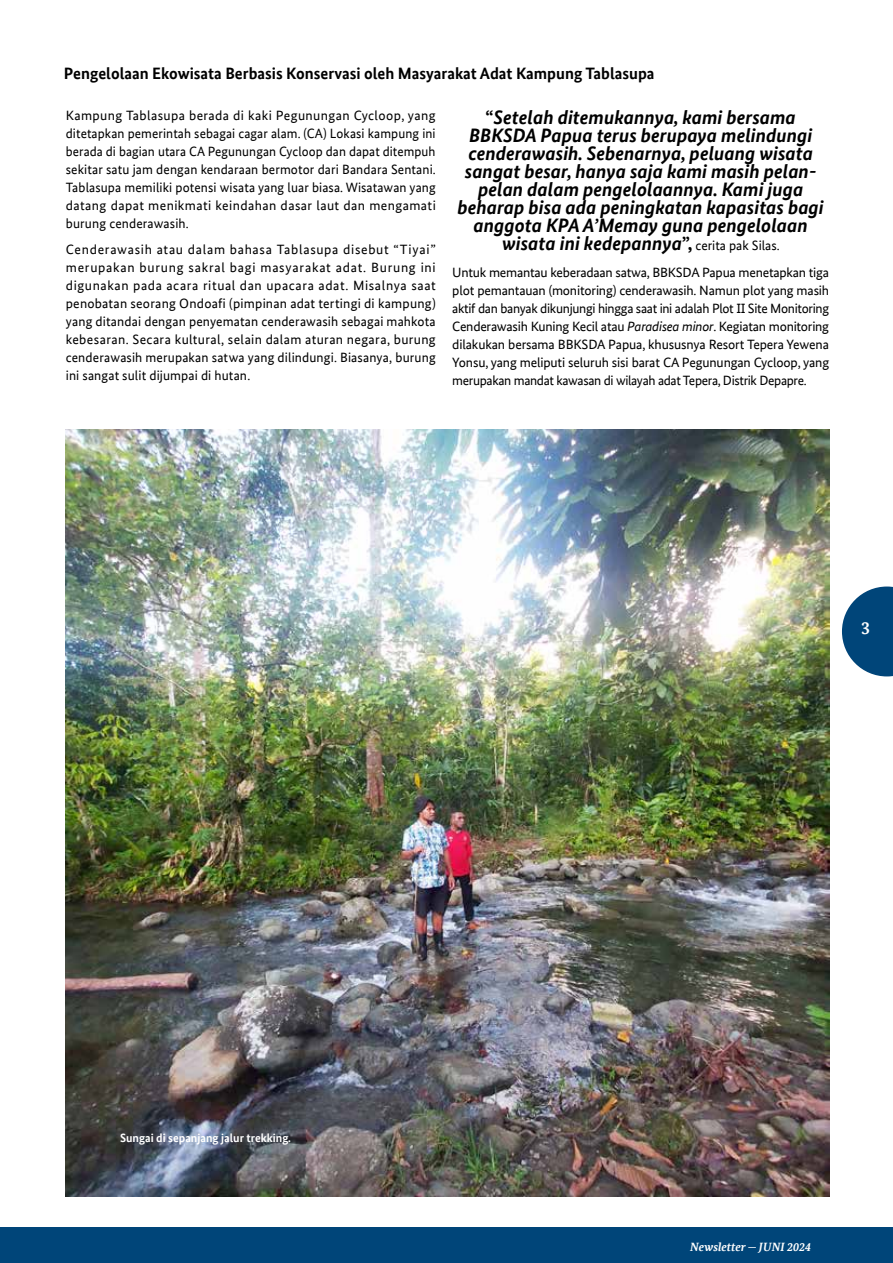
<style>
.page{position:relative;width:893px;height:1263px;background:#fff}
.page>*{position:absolute;margin:0;border:0;box-sizing:border-box;transform-origin:0 0}
.t1{font:italic 700 19.5px/18px "Bundes Sans Office";color:#000;text-align:center}
.t2{font:700 18px "Bundes Serif Office T";color:#fff}
.t3{font:700 16.5px "Bundes Sans Office";color:#000}
.t4{font:13.5px/18px "Bundes Sans Office";letter-spacing:.01em;color:#000;text-align:justify}
.t5{font:700 12px "Bundes Sans Office";color:#fff}
.t6{font:italic 700 12px "Bundes Serif Office T";color:#fff}
.s1{font-style:normal}
.s2{font-weight:400;font-style:normal;font-size:13.5px}
.s3{font-style:italic}
</style>
<div class="page">
<img style="left:66px;top:429px;width:763px;height:767px">
<div style="left:0;top:1227px;width:893px;height:36px;background:#004579"></div>
<svg style="left:842px;top:586px;width:51px;height:90px"></svg>
<p class="t3" style="left:64px;top:64px;width:592px">Pengelolaan Ekowisata Berbasis Konservasi oleh Masyarakat Adat Kampung Tablasupa</p>
<p class="t4" style="left:66px;top:106px;width:372px">Kampung Tablasupa berada di kaki Pegunungan Cycloop, yang ditetapkan pemerintah sebagai cagar alam. (CA) Lokasi kampung ini berada di bagian utara CA Pegunungan Cycloop dan dapat ditempuh sekitar satu jam dengan kendaraan bermotor dari Bandara Sentani.<br>Tablasupa memiliki potensi wisata yang luar biasa. Wisatawan yang datang dapat menikmati keindahan dasar laut dan mengamati burung cenderawasih.</p>
<p class="t4" style="left:66px;top:241px;width:371px">Cenderawasih atau dalam bahasa Tablasupa disebut “Tiyai” merupakan burung sakral bagi masyarakat adat. Burung ini digunakan pada acara ritual dan upacara adat. Misalnya saat penobatan seorang Ondoafi (pimpinan adat tertingi di kampung) yang ditandai dengan penyematan cenderawasih sebagai mahkota kebesaran. Secara kultural, selain dalam aturan negara, burung cenderawasih merupakan satwa yang dilindungi. Biasanya, burung ini sangat sulit dijumpai di hutan.</p>
<p class="t1" style="left:458px;top:109px;width:368px"><span class="s1">“</span>Setelah ditemukannya, kami bersama BBKSDA Papua terus berupaya melindungi cenderawasih. Sebenarnya, peluang wisata sangat besar, hanya saja kami masih pelan&shy;pelan dalam pengelolaannya. Kami juga beharap bisa ada peningkatan kapasitas bagi anggota KPA A’Memay guna pengelolaan wisata ini kedepannya<span class="s1">”,</span> <span class="s2">cerita pak Silas.</span></p>
<p class="t4" style="left:452px;top:263px;width:378px">Untuk memantau keberadaan satwa, BBKSDA Papua menetapkan tiga plot pemantauan (monitoring) cenderawasih. Namun plot yang masih aktif dan banyak dikunjungi hingga saat ini adalah Plot II Site Monitoring Cenderawasih Kuning Kecil atau <span class="s3">Paradisea minor</span>. Kegiatan monitoring dilakukan bersama BBKSDA Papua, khususnya Resort Tepera Yewena Yonsu, yang meliputi seluruh sisi barat CA Pegunungan Cycloop, yang merupakan mandat kawasan di wilayah adat Tepera, Distrik Depapre.</p>
<h2 class="t2" style="left:861px;top:618px;width:10px">3</h2>
<p class="t5" style="left:120px;top:1131px;width:173px">Sungai di sepanjang jalur trekking<span class="s3">.</span></p>
<p class="t6" style="left:690px;top:1239px;width:122px">Newsletter <span class="s1">—</span> JUNI 2024</p>
</div>
